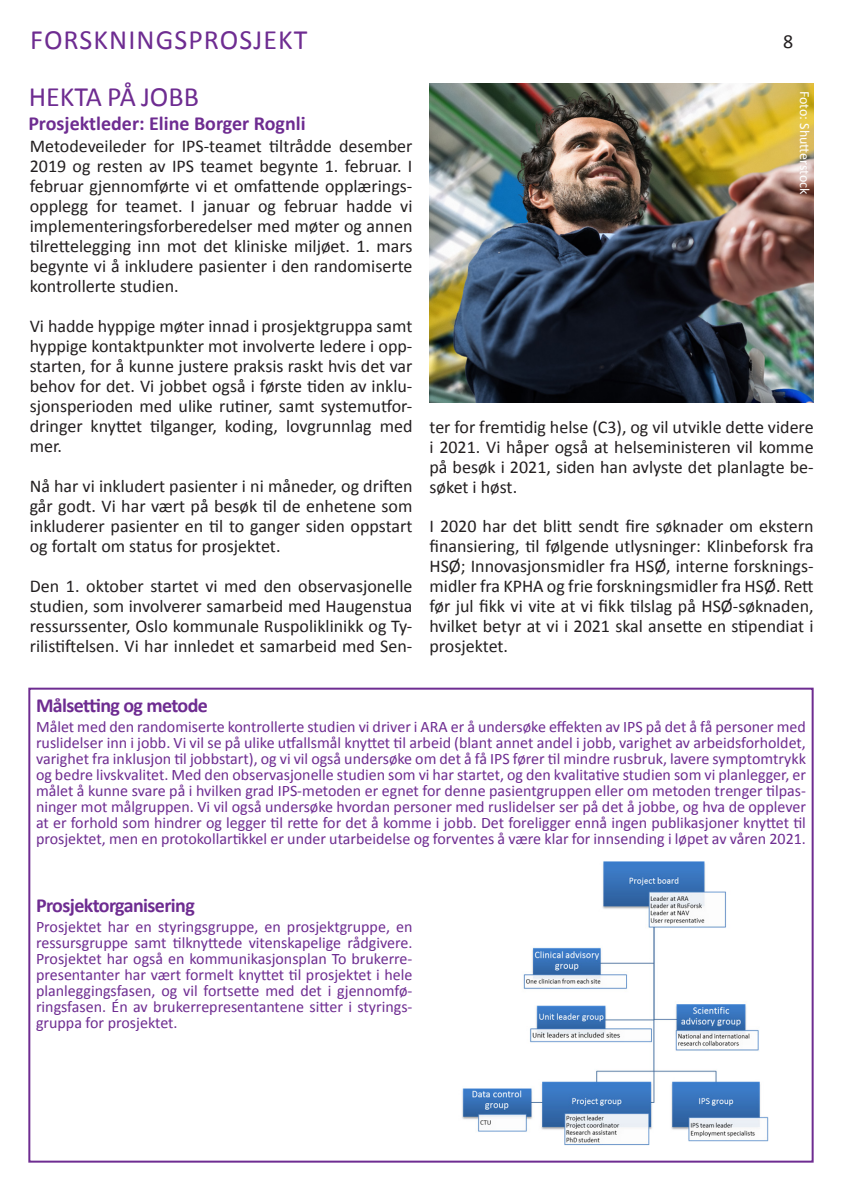
<style>
.page{position:relative;width:842px;height:1191px;background:#fff}
.page>*{position:absolute;margin:0;border:0;box-sizing:border-box;transform-origin:0 0}
.Tittel_sidetype{font:28px "Calibri";letter-spacing:.04em;color:#6e2c91}
.Tittel_innmat{font:28px "Calibri";color:#6e2c91}
.Mellomtittel{font:700 20px "Calibri";letter-spacing:-.03em;color:#6e2c91}
.Tittel_innmat-2{font:700 20px "Calibri";color:#6e2c91}
.t1{font:20px "Calibri";color:#231f20}
.Brødtekst{font:18px/20px "Calibri";color:#231f20;text-align:justify}
.Brødtekst_lilla_boks{font:16px/16px "Calibri";color:#6e2c91;text-align:justify}
.Bildetekst{font:14px "Calibri";color:#fff}
</style>
<div class="page">
<img style="left:429px;top:84px;width:385px;height:319px">
<div style="left:28px;top:687px;width:786px;height:475px;border:2px solid #6e2c91"></div>
<img style="left:462px;top:861px;width:307px;height:285px">
<p class="Tittel_sidetype" style="left:30px;top:22px;width:279px">FORSKNINGSPROSJEKT</p>
<p class="Tittel_innmat" style="left:29px;top:79px;width:172px">HEKTA PÅ JOBB</p>
<p class="Tittel_innmat-2" style="left:28px;top:111px;width:279px">Prosjektleder: Eline Borger Rognli</p>
<p class="Brødtekst" style="left:30px;top:136px;width:384px">Metodeveileder for IPS-teamet tiltrådde desember 2019 og resten av IPS teamet begynte 1. februar. I februar gjennomførte vi et omfattende opplærings&shy;opplegg for teamet. I januar og februar hadde vi implementeringsforberedelser med møter og annen tilrettelegging inn mot det kliniske miljøet. 1. mars begynte vi å inkludere pasienter i den randomiserte kontrollerte studien.</p>
<p class="Brødtekst" style="left:30px;top:316px;width:384px">Vi hadde hyppige møter innad i prosjektgruppa samt hyppige kontaktpunkter mot involverte ledere i opp&shy;starten, for å kunne justere praksis raskt hvis det var behov for det. Vi jobbet også i første tiden av inklu&shy;sjonsperioden med ulike rutiner, samt systemutfor&shy;dringer knyttet tilganger, koding, lovgrunnlag med mer.</p>
<p class="Brødtekst" style="left:30px;top:476px;width:384px">Nå har vi inkludert pasienter i ni måneder, og driften går godt. Vi har vært på besøk til de enhetene som inkluderer pasienter en til to ganger siden oppstart og fortalt om status for prosjektet.</p>
<p class="Brødtekst" style="left:30px;top:576px;width:384px">Den 1. oktober startet vi med den observasjonelle studien, som involverer samarbeid med Haugenstua ressurssenter, Oslo kommunale Ruspoliklinikk og Ty&shy;rilistiftelsen. Vi har innledet et samarbeid med Sen-</p>
<p class="t1" style="left:783px;top:29px;width:12px">8</p>
<p class="Bildetekst" style="left:814px;top:91px;width:105px;rotate:90deg">Foto: Shutterstock</p>
<p class="Brødtekst" style="left:429px;top:417px;width:386px">ter for fremtidig helse (C3), og vil utvikle dette videre i 2021. Vi håper også at helseministeren vil komme på besøk i 2021, siden han avlyste det planlagte be&shy;søket i høst.</p>
<p class="Brødtekst" style="left:429px;top:516px;width:386px">I 2020 har det blitt sendt fire søknader om ekstern finansiering, til følgende utlysninger: Klinbeforsk fra HSØ; Innovasjonsmidler fra HSØ, interne forsknings&shy;midler fra KPHA og frie forskningsmidler fra HSØ. Rett før jul fikk vi vite at vi fikk tilslag på HSØ-søknaden, hvilket betyr at vi i 2021 skal ansette en stipendiat i prosjektet.</p>
<p class="Mellomtittel" style="left:36px;top:693px;width:173px">Målsetting og metode</p>
<p class="Brødtekst_lilla_boks" style="left:36px;top:719px;width:771px">Målet med den randomiserte kontrollerte studien vi driver i ARA er å undersøke effekten av IPS på det å få personer med ruslidelser inn i jobb. Vi vil se på ulike utfallsmål knyttet til arbeid (blant annet andel i jobb, varighet av arbeidsforholdet, varighet fra inklusjon til jobbstart), og vi vil også undersøke om det å få IPS fører til mindre rusbruk, lavere symptomtrykk og bedre livskvalitet. Med den observasjonelle studien som vi har startet, og den kvalitative studien som vi planlegger, er målet å kunne svare på i hvilken grad IPS-metoden er egnet for denne pasientgruppen eller om metoden trenger tilpas&shy;ninger mot målgruppen. Vi vil også undersøke hvordan personer med ruslidelser ser på det å jobbe, og hva de opplever at er forhold som hindrer og legger til rette for det å komme i jobb. Det foreligger ennå ingen publikasjoner knyttet til prosjektet, men en protokollartikkel er under utarbeidelse og forventes å være klar for innsending i løpet av våren 2021.</p>
<p class="Mellomtittel" style="left:36px;top:893px;width:160px">Prosjektorganisering</p>
<p class="Brødtekst_lilla_boks" style="left:36px;top:919px;width:378px">Prosjektet har en styringsgruppe, en prosjektgruppe, en ressursgruppe samt tilknyttede vitenskapelige rådgivere.<br>Prosjektet har også en kommunikasjonsplan To brukerre&shy;presentanter har vært formelt knyttet til prosjektet i hele planleggingsfasen, og vil fortsette med det i gjennomfø&shy;ringsfasen. Én av brukerrepresentantene sitter i styrings&shy;gruppa for prosjektet.</p>
</div>
